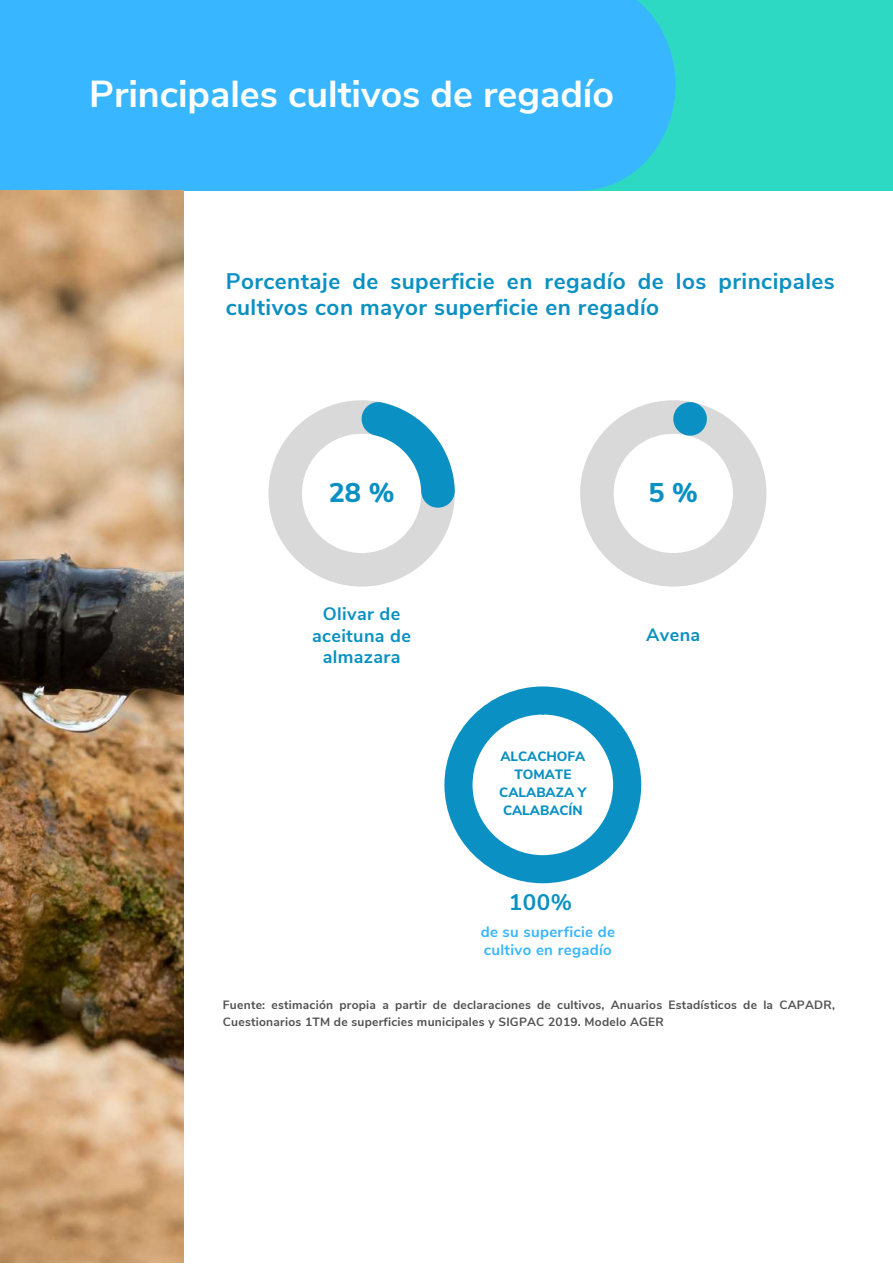
<style>
.page{position:relative;width:893px;height:1264px;background:#fff}
.page>*{position:absolute;margin:0;border:0;box-sizing:border-box;transform-origin:0 0}
.t1{font:700 37.5px "Nunito Sans";color:#fff}
.t2{font:800 27px "Nunito Sans";color:#0a90c2}
.t3{font:700 22.5px/25.8px "Nunito Sans";letter-spacing:.02em;color:#0a90c2}
.t4{font:700 18px/21.3px "Nunito Sans";letter-spacing:.02em;color:#0a90c2;text-align:center}
.t5{font:700 15px/18px "Nunito Sans";letter-spacing:.02em;color:#38b6ff}
.t6{font:800 13.5px/18px "Nunito Sans";color:#0a90c2;text-align:center}
.t7{font:700 12px/17px "Nunito Sans";letter-spacing:.02em;color:#525252}
</style>
<div class="page">
<div style="left:580px;top:0;width:312px;height:191px;background:#2ed9c3"></div>
<div style="left:0;top:0;width:580px;height:191px;background:#38b6ff"></div>
<svg style="left:580px;top:0;width:95px;height:190px"></svg>
<svg style="left:268px;top:400px;width:187px;height:186px"></svg>
<svg style="left:580px;top:400px;width:186px;height:186px"></svg>
<svg style="left:444px;top:686px;width:197px;height:197px"></svg>
<img style="left:0;top:190px;width:183px;height:1072px">
<h1 class="t1" style="left:89px;top:69px;width:526px">Principales cultivos de regadío</h1>
<h3 class="t3" style="left:226px;top:269px;width:610px">Porcentaje de superficie en regadío de los principales cultivos con mayor superficie en regadío</h3>
<h2 class="t2" style="left:329px;top:474px;width:67px">28 %</h2>
<h3 class="t4" style="left:312px;top:603px;width:100px">Olivar de aceituna de almazara</h3>
<h2 class="t2" style="left:648px;top:474px;width:51px">5 %</h2>
<h3 class="t4" style="left:646px;top:625px;width:56px">Avena</h3>
<p class="t6" style="left:499px;top:747px;width:89px">ALCACHOFA<br>TOMATE<br>CALABAZA Y<br>CALABACÍN</p>
<h3 class="t3" style="left:509px;top:889px;width:65px">100%</h3>
<p class="t5" style="left:480px;top:922px;width:136px">de su superficie de cultivo en regadío</p>
<p class="t7" style="left:223px;top:996px;width:613px">Fuente: estimación propia a partir de declaraciones de cultivos, Anuarios Estadísticos de la CAPADR,<br>Cuestionarios 1TM de superficies municipales y SIGPAC 2019. Modelo AGER</p>
</div>
